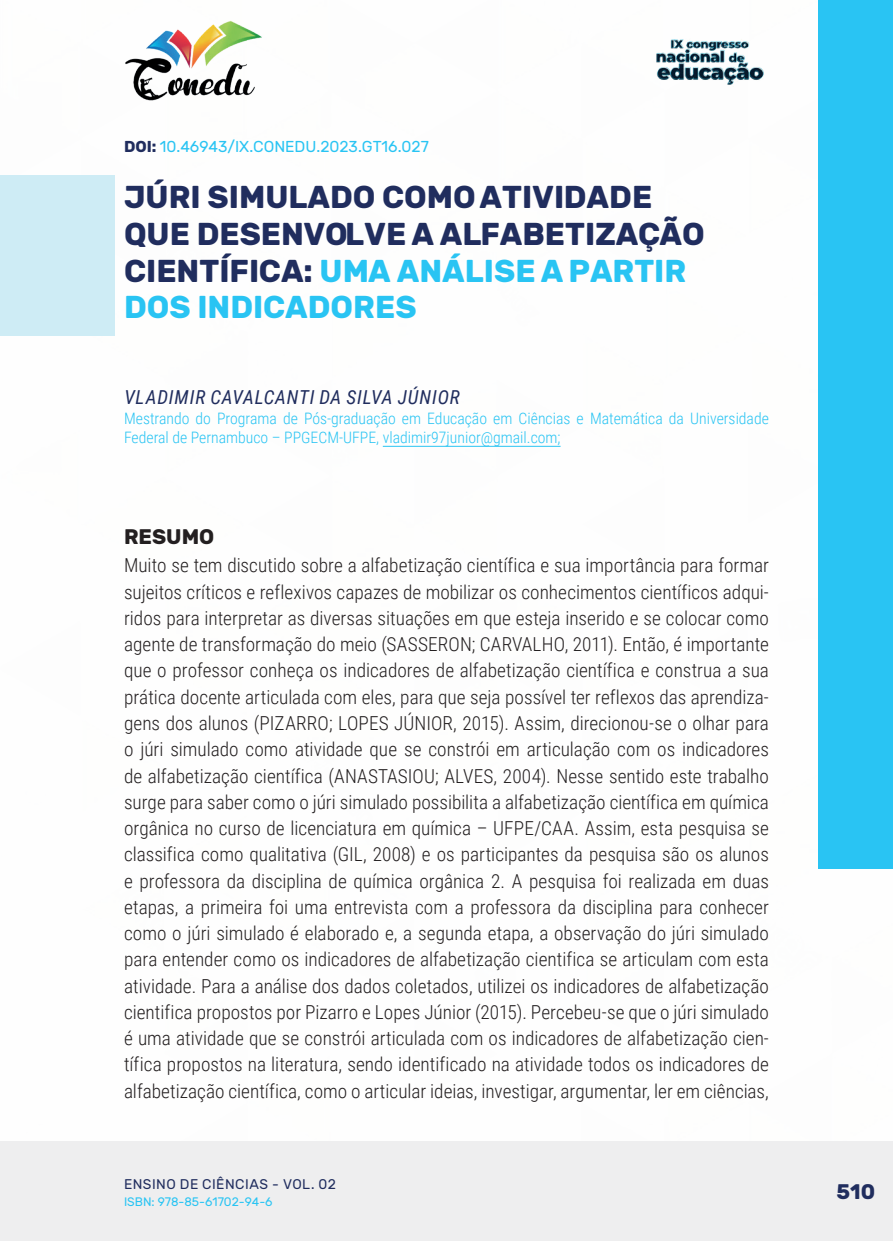
<style>
.page{position:relative;width:893px;height:1241px;background:#fff}
.page>*{position:absolute;margin:0;border:0;box-sizing:border-box;transform-origin:0 0}
._1_TITULO{font:700 31.5px/36.8px "Rubik";color:#202d5e}
._4_RESUMO{font:700 21px "Rubik";color:#231f20}
.t1{font:700 21px "Rubik";color:#202d5e}
._5_CORPO_RESUMO{font:300 19.25px/26.2px "Roboto Condensed";color:#231f20;text-align:justify}
._2_AUTOR{font:italic 19.25px "Roboto Condensed";letter-spacing:.04em;color:#202d5e}
._3_FORMAÇÃO{font:300 15.75px/19.2px "Roboto Condensed";color:#29c4f3}
._0_DOI{font:15.75px "Rubik";color:#29c4f3}
.t2{font:14px "Rubik";letter-spacing:.035em;color:#202d5e}
.t3{font:12.25px "Rubik";color:#29c4f3}
.s1{font-weight:700;color:#202d5e}
.s2{color:#29c4f3}
</style>
<div class="page">
<div style="left:0;top:1141px;width:893px;height:99px;background:#eeeeef"></div>
<div style="left:819px;top:0;width:74px;height:868px;background:#29c4f3"></div>
<img style="left:125px;top:20px;width:137px;height:81px">
<img style="left:656px;top:39px;width:108px;height:46px">
<div style="left:0;top:174px;width:114px;height:161px;background:#ceecf5"></div>
<hr style="left:383px;top:446px;width:178px;height:1px;background:#29c4f3">
<p class="_0_DOI" style="left:124px;top:138px;width:306px"><span class="s1">DOI:</span> 10.46943/IX.CONEDU.2023.GT16.027</p>
<p class="_1_TITULO" style="left:124px;top:180px;width:582px">JÚRI SIMULADO COMO ATIVIDADE<br>QUE DESENVOLVE A ALFABETIZAÇÃO<br>CIENTÍFICA: <span class="s2">UMA ANÁLISE A PARTIR<br>DOS INDICADORES</span></p>
<p class="_2_AUTOR" style="left:124px;top:384px;width:337px">VLADIMIR CAVALCANTI DA SILVA JÚNIOR</p>
<p class="_3_FORMAÇÃO" style="left:124px;top:407px;width:646px">Mestrando do Programa de Pós-graduação em Educação em Ciências e Matemática da Universidade<br>Federal de Pernambuco – PPGECM-UFPE, vladimir97junior@gmail.com;</p>
<p class="_4_RESUMO" style="left:124px;top:524px;width:92px">RESUMO</p>
<p class="_5_CORPO_RESUMO" style="left:124px;top:551px;width:646px">Muito se tem discutido sobre a alfabetização científica e sua importância para formar sujeitos críticos e reflexivos capazes de mobilizar os conhecimentos científicos adqui&shy;ridos para interpretar as diversas situações em que esteja inserido e se colocar como agente de transformação do meio (SASSERON; CARVALHO, 2011). Então, é importante que o professor conheça os indicadores de alfabetização científica e construa a sua prática docente articulada com eles, para que seja possível ter reflexos das aprendiza&shy;gens dos alunos (PIZARRO; LOPES JÚNIOR, 2015). Assim, direcionou-se o olhar para o júri simulado como atividade que se constrói em articulação com os indicadores de alfabetização científica (ANASTASIOU; ALVES, 2004). Nesse sentido este trabalho surge para saber como o júri simulado possibilita a alfabetização científica em química orgânica no curso de licenciatura em química – UFPE/CAA. Assim, esta pesquisa se classifica como qualitativa (GIL, 2008) e os participantes da pesquisa são os alunos e professora da disciplina de química orgânica 2. A pesquisa foi realizada em duas etapas, a primeira foi uma entrevista com a professora da disciplina para conhecer como o júri simulado é elaborado e, a segunda etapa, a observação do júri simulado para entender como os indicadores de alfabetização cientifica se articulam com esta atividade. Para a análise dos dados coletados, utilizei os indicadores de alfabetização cientifica propostos por Pizarro e Lopes Júnior (2015). Percebeu-se que o júri simulado é uma atividade que se constrói articulada com os indicadores de alfabetização cien&shy;tífica propostos na literatura, sendo identificado na atividade todos os indicadores de alfabetização científica, como o articular ideias, investigar, argumentar, ler em ciências,</p>
<p class="t2" style="left:124px;top:1175px;width:213px">ENSINO DE CIÊNCIAS - VOL. 02</p>
<p class="t3" style="left:124px;top:1194px;width:150px">ISBN: 978-85-61702-94-6</p>
<p class="t1" style="left:836px;top:1179px;width:40px">510</p>
</div>
